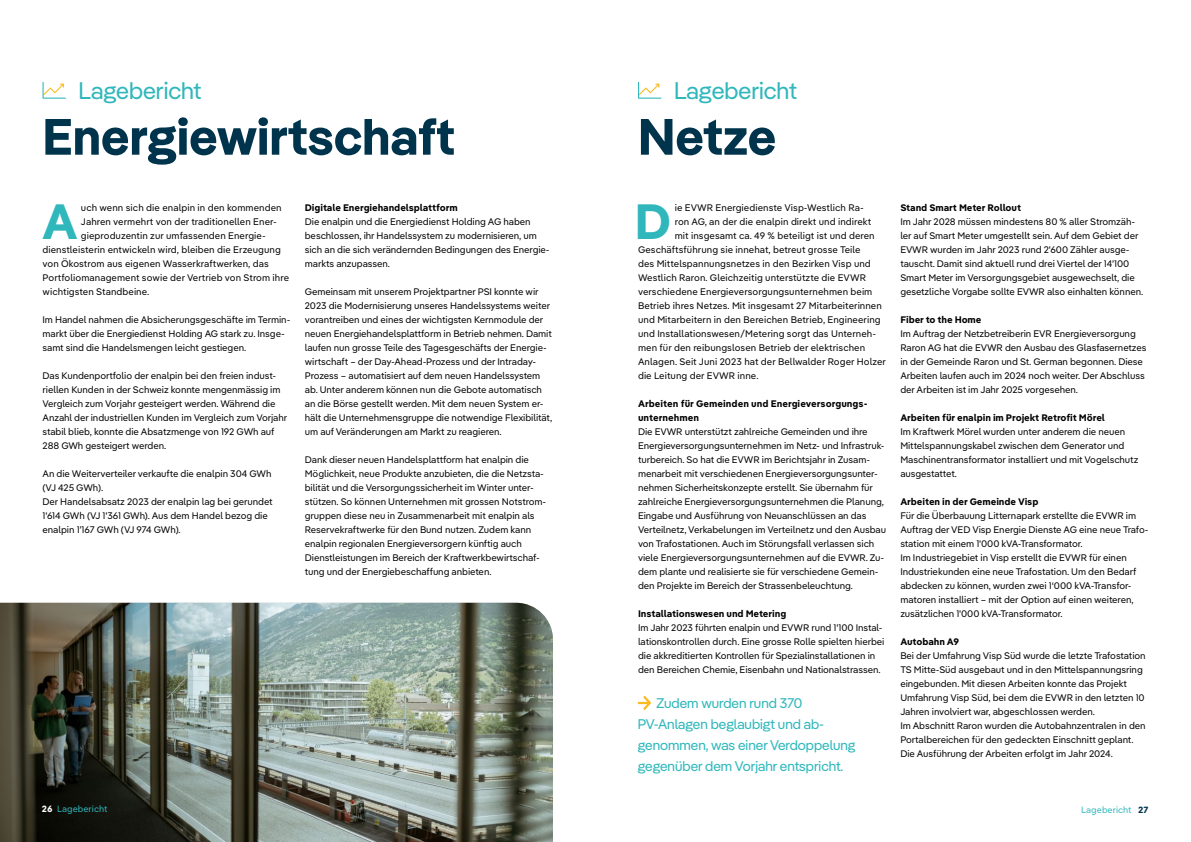
<style>
.page{position:relative;width:1191px;height:842px;background:#fff}
.page>*{position:absolute;margin:0;border:0;box-sizing:border-box;transform-origin:0 0}
.t1{font:700 51px "Pangea";color:#00344d}
.t2{font:700 49.5px "Pangea Text";color:#2fb7bc}
.t3{font:24px "Pangea";color:#2fb7bc}
.t4{font:14px/21px "Pangea";color:#2fb7bc}
.t5{font:9.5px/14px "Pangea Text";letter-spacing:-.01em;color:#000}
.t6{font:700 9.5px/14px "Pangea Text";letter-spacing:-.01em;color:#000}
.t7{font:9px "Pangea Text";color:#2fb7bc}
.s1{font-weight:700;color:#fff}
.s2{font-weight:700;color:#00344d}
</style>
<div class="page">
<img style="left:0;top:603px;width:553px;height:239px">
<svg style="left:638px;top:696px;width:13px;height:14px"></svg>
<svg style="left:43px;top:82px;width:23px;height:17px"></svg>
<svg style="left:638px;top:82px;width:23px;height:17px"></svg>
<h3 class="t3" style="left:79px;top:74px;width:124px">Lagebericht</h3>
<h1 class="t1" style="left:43px;top:99px;width:414px">Energiewirtschaft</h1>
<h2 class="t2" style="left:42px;top:183px;width:38px">A</h2>
<p class="t5" style="left:81px;top:200px;width:202px">uch wenn sich die enalpin in den kommenden</p>
<p class="t5" style="left:81px;top:214px;width:197px">Jahren vermehrt von der traditionellen Ener-</p>
<p class="t5" style="left:81px;top:228px;width:186px">gieproduzentin zur umfassenden Energie-</p>
<p class="t5" style="left:43px;top:242px;width:240px">dienstleisterin entwickeln wird, bleiben die Erzeugung</p>
<p class="t5" style="left:43px;top:256px;width:228px">von Ökostrom aus eigenen Wasserkraftwerken, das</p>
<p class="t5" style="left:43px;top:270px;width:248px">Portfoliomanagement sowie der Vertrieb von Strom ihre</p>
<p class="t5" style="left:43px;top:284px;width:108px">wichtigsten Standbeine.</p>
<p class="t5" style="left:43px;top:312px;width:249px">Im Handel nahmen die Absicherungsgeschäfte im Termin&shy;markt über die Energiedienst Holding AG stark zu. Insge&shy;samt sind die Handelsmengen leicht gestiegen.</p>
<p class="t5" style="left:43px;top:368px;width:246px">Das Kundenportfolio der enalpin bei den freien indust&shy;riellen Kunden in der Schweiz konnte mengenmässig im Vergleich zum Vorjahr gesteigert werden. Während die Anzahl der industriellen Kunden im Vergleich zum Vorjahr stabil blieb, konnte die Absatzmenge von 192 GWh auf 288 GWh gesteigert werden.</p>
<p class="t5" style="left:43px;top:466px;width:232px">An die Weiterverteiler verkaufte die enalpin 304 GWh (VJ 425 GWh).<br>Der Handelsabsatz 2023 der enalpin lag bei gerundet 1'614 GWh (VJ 1'361 GWh). Aus dem Handel bezog die enalpin 1’167 GWh (VJ 974 GWh).</p>
<p class="t6" style="left:305px;top:200px;width:155px">Digitale Energiehandelsplattform</p>
<p class="t5" style="left:305px;top:214px;width:246px">Die enalpin und die Energiedienst Holding AG haben beschlossen, ihr Handelssystem zu modernisieren, um sich an die sich verändernden Bedingungen des Energie&shy;markts anzupassen.</p>
<p class="t5" style="left:305px;top:284px;width:249px">Gemeinsam mit unserem Projektpartner PSI konnte wir 2023 die Modernisierung unseres Handelssystems weiter vorantreiben und eines der wichtigsten Kernmodule der neuen Energiehandelsplattform in Betrieb nehmen. Damit laufen nun grosse Teile des Tagesgeschäfts der Energie&shy;wirtschaft – der Day-Ahead-Prozess und der Intraday-Prozess – automatisiert auf dem neuen Handelssystem ab. Unter anderem können nun die Gebote automatisch an die Börse gestellt werden. Mit dem neuen System er&shy;hält die Unternehmensgruppe die notwendige Flexibilität, um auf Veränderungen am Markt zu reagieren.</p>
<p class="t5" style="left:305px;top:452px;width:243px">Dank dieser neuen Handelsplattform hat enalpin die Möglichkeit, neue Produkte anzubieten, die die Netzsta&shy;bilität und die Versorgungssicherheit im Winter unter&shy;stützen. So können Unternehmen mit grossen Notstrom&shy;gruppen diese neu in Zusammenarbeit mit enalpin als Reservekraftwerke für den Bund nutzen. Zudem kann enalpin regionalen Energieversorgern künftig auch Dienstleistungen im Bereich der Kraftwerkbewirtschaf&shy;tung und der Energiebeschaffung anbieten.</p>
<h3 class="t3" style="left:674px;top:74px;width:124px">Lagebericht</h3>
<h1 class="t1" style="left:638px;top:99px;width:140px">Netze</h1>
<h2 class="t2" style="left:634px;top:183px;width:39px">D</h2>
<p class="t5" style="left:675px;top:200px;width:191px">ie EVWR Energiedienste Visp-Westlich Ra-</p>
<p class="t5" style="left:675px;top:214px;width:198px">ron AG, an der die enalpin direkt und indirekt</p>
<p class="t5" style="left:675px;top:228px;width:201px">mit insgesamt ca. 49 % beteiligt ist und deren</p>
<p class="t5" style="left:638px;top:242px;width:224px">Geschäftsführung sie innehat, betreut grosse Teile</p>
<p class="t5" style="left:638px;top:256px;width:234px">des Mittelspannungsnetzes in den Bezirken Visp und</p>
<p class="t5" style="left:638px;top:270px;width:229px">Westlich Raron. Gleichzeitig unterstützte die EVWR</p>
<p class="t5" style="left:638px;top:284px;width:236px">verschiedene Energieversorgungsunternehmen beim</p>
<p class="t5" style="left:638px;top:298px;width:245px">Betrieb ihres Netzes. Mit insgesamt 27 Mitarbeiterinnen</p>
<p class="t5" style="left:638px;top:312px;width:244px">und Mitarbeitern in den Bereichen Betrieb, Engineering</p>
<p class="t5" style="left:638px;top:326px;width:239px">und Installationswesen/Metering sorgt das Unterneh-</p>
<p class="t5" style="left:638px;top:340px;width:229px">men für den reibungslosen Betrieb der elektrischen</p>
<p class="t5" style="left:638px;top:354px;width:249px">Anlagen. Seit Juni 2023 hat der Bellwalder Roger Holzer</p>
<p class="t5" style="left:638px;top:368px;width:122px">die Leitung der EVWR inne.</p>
<p class="t6" style="left:638px;top:396px;width:231px">Arbeiten für Gemeinden und Energieversorgungs&shy;unternehmen</p>
<p class="t5" style="left:638px;top:424px;width:250px">Die EVWR unterstützt zahlreiche Gemeinden und ihre Energieversorgungsunternehmen im Netz- und Infrastruk&shy;turbereich. So hat die EVWR im Berichtsjahr in Zusam&shy;menarbeit mit verschiedenen Energieversorgungsunter&shy;nehmen Sicherheitskonzepte erstellt. Sie übernahm für zahlreiche Energieversorgungsunternehmen die Planung, Eingabe und Ausführung von Neuanschlüssen an das Verteilnetz, Verkabelungen im Verteilnetz und den Ausbau von Trafostationen. Auch im Störungsfall verlassen sich viele Energieversorgungsunternehmen auf die EVWR. Zu&shy;dem plante und realisierte sie für verschiedene Gemein&shy;den Projekte im Bereich der Strassenbeleuchtung.</p>
<p class="t6" style="left:638px;top:606px;width:150px">Installationswesen und Metering</p>
<p class="t5" style="left:638px;top:620px;width:248px">Im Jahr 2023 führten enalpin und EVWR rund 1'100 Instal&shy;lationskontrollen durch. Eine grosse Rolle spielten hierbei die akkreditierten Kontrollen für Spezialinstallationen in den Bereichen Chemie, Eisenbahn und Nationalstrassen.</p>
<h3 class="t4" style="left:638px;top:691px;width:219px;text-indent:19px">Zudem wurden rund 370<br>PV-Anlagen beglaubigt und ab&shy;genommen, was einer Verdoppelung gegenüber dem Vorjahr entspricht.</h3>
<p class="t6" style="left:900px;top:200px;width:122px">Stand Smart Meter Rollout</p>
<p class="t5" style="left:900px;top:214px;width:244px">Im Jahr 2028 müssen mindestens 80 % aller Stromzäh&shy;ler auf Smart Meter umgestellt sein. Auf dem Gebiet der EVWR wurden im Jahr 2023 rund 2'600 Zähler ausge&shy;tauscht. Damit sind aktuell rund drei Viertel der 14'100<br>Smart Meter im Versorgungsgebiet ausgewechselt, die gesetzliche Vorgabe sollte EVWR also einhalten können.</p>
<p class="t6" style="left:900px;top:312px;width:83px">Fiber to the Home</p>
<p class="t5" style="left:900px;top:326px;width:248px">Im Auftrag der Netzbetreiberin EVR Energieversorgung Raron AG hat die EVWR den Ausbau des Glasfasernetzes in der Gemeinde Raron und St. German begonnen. Diese Arbeiten laufen auch im 2024 noch weiter. Der Abschluss der Arbeiten ist im Jahr 2025 vorgesehen.</p>
<p class="t6" style="left:900px;top:410px;width:206px">Arbeiten für enalpin im Projekt Retrofit Mörel</p>
<p class="t5" style="left:900px;top:424px;width:239px">Im Kraftwerk Mörel wurden unter anderem die neuen Mittelspannungskabel zwischen dem Generator und Maschinentransformator installiert und mit Vogelschutz ausgestattet.</p>
<p class="t6" style="left:900px;top:494px;width:140px">Arbeiten in der Gemeinde Visp</p>
<p class="t5" style="left:900px;top:508px;width:250px">Für die Überbauung Litternapark erstellte die EVWR im Auftrag der VED Visp Energie Dienste AG eine neue Trafo&shy;station mit einem 1'000 kVA-Transformator.<br>Im Industriegebiet in Visp erstellt die EVWR für einen Industriekunden eine neue Trafostation. Um den Bedarf abdecken zu können, wurden zwei 1‘000 kVA-Transfor&shy;matoren installiert – mit der Option auf einen weiteren, zusätzlichen 1'000 kVA-Transformator.</p>
<p class="t6" style="left:900px;top:634px;width:60px">Autobahn A9</p>
<p class="t5" style="left:900px;top:648px;width:247px">Bei der Umfahrung Visp Süd wurde die letzte Trafostation TS Mitte-Süd ausgebaut und in den Mittelspannungsring eingebunden. Mit diesen Arbeiten konnte das Projekt Umfahrung Visp Süd, bei dem die EVWR in den letzten 10<br>Jahren involviert war, abgeschlossen werden.<br>Im Abschnitt Raron wurden die Autobahnzentralen in den Portalbereichen für den gedeckten Einschnitt geplant.<br>Die Ausführung der Arbeiten erfolgt im Jahr 2024.</p>
<p class="t7" style="left:42px;top:802px;width:67px"><span class="s1">26</span> Lagebericht</p>
<p class="t7" style="left:1081px;top:803px;width:69px">Lagebericht <span class="s2">27</span></p>
</div>
